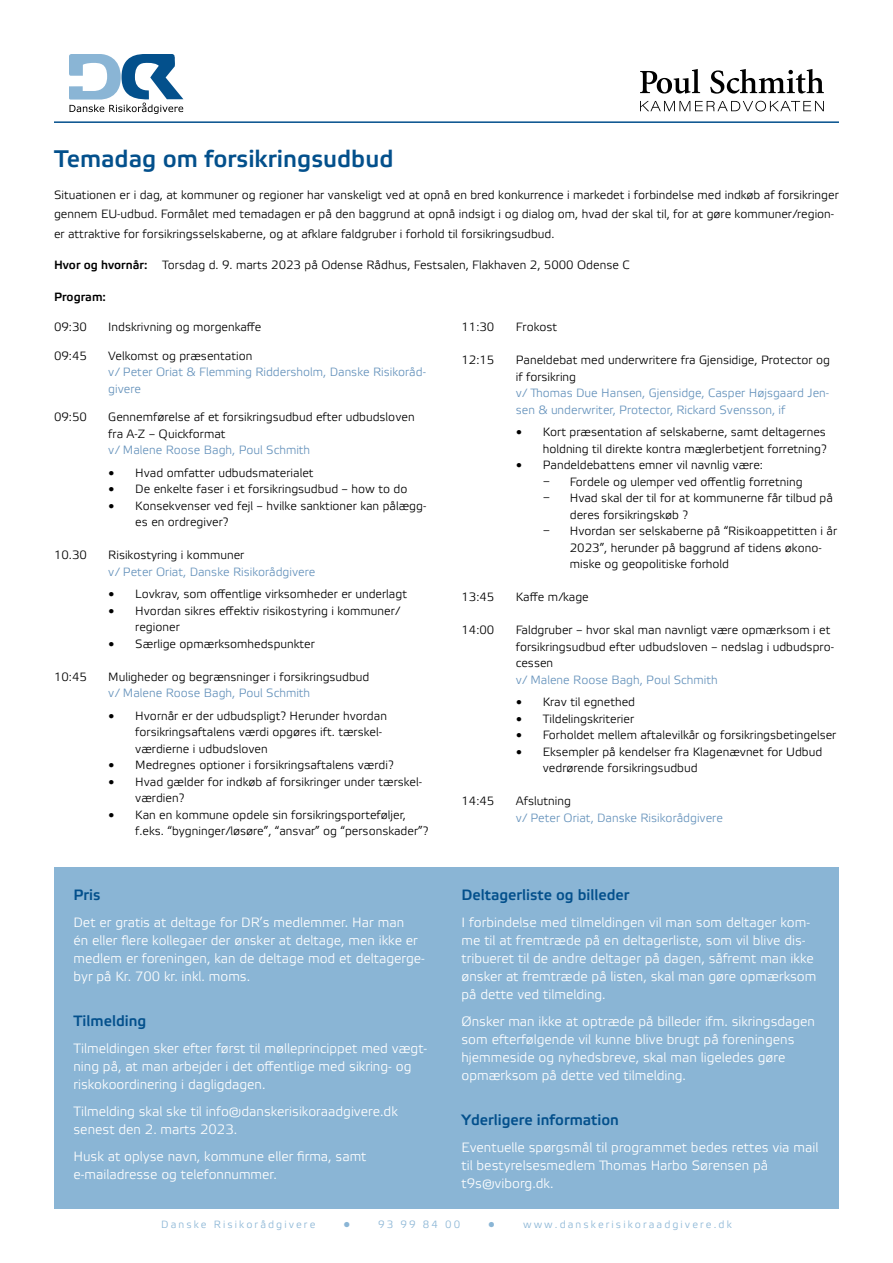
<style>
.page{position:relative;width:893px;height:1263px;background:#fff}
.page>*{position:absolute;margin:0;border:0;box-sizing:border-box;transform-origin:0 0}
.t1{font:24px "Etelka Medium Pro";color:#03508c}
.t2{font:15px "Etelka Medium Pro";color:#03508c}
.t3{font:13.5px/18px "Etelka Light Pro";color:#fff}
.t4{font:12px/16.5px "Etelka Light Pro";color:#000}
.t5{font:12px/16.5px "Etelka Light Pro";color:#6693bc}
.t6{font:12px "Etelka Medium Pro";color:#000}
.t7{font:10.5px "Etelka Light Pro";letter-spacing:.2em;color:#8ab5d5}
.t8{font:700 10.5px "Verdana";color:#8ab5d5}
.s1{font-family:"Etelka Medium Pro"}
.s2{font-family:"Verdana"}
</style>
<div class="page">
<hr style="left:54px;top:121px;width:785px;height:2px;background:#03508c">
<svg style="left:69px;top:54px;width:114px;height:60px"></svg>
<svg style="left:640px;top:69px;width:60px;height:25px"></svg>
<svg style="left:710px;top:69px;width:114px;height:25px"></svg>
<svg style="left:640px;top:101px;width:184px;height:10px"></svg>
<div style="left:54px;top:867px;width:785px;height:342px;background:#8ab5d5"></div>
<h1 class="t1" style="left:54px;top:146px;width:341px">Temadag om forsikringsudbud</h1>
<p class="t4" style="left:54px;top:186px;width:786px;line-height:19.5px">Situationen er i dag, at kommuner og regioner har vanskeligt ved at opnå en bred konkurrence i markedet i forbindelse med indkøb af forsikringer gennem EU-udbud. Formålet med temadagen er på den baggrund at opnå indsigt i og dialog om, hvad der skal til, for at gøre kommuner/region&shy;er attraktive for forsikringsselskaberne, og at afklare faldgruber i forhold til forsikringsudbud.</p>
<p class="t4" style="left:54px;top:258px;width:577px"><span class="s1">Hvor og hvornår:</span> Torsdag d. 9. marts 2023 på Odense Rådhus, Festsalen, Flakhaven 2, 5000 Odense C</p>
<p class="t6" style="left:54px;top:290px;width:53px">Program:</p>
<p class="t4" style="left:54px;top:320px;width:34px">09:30</p>
<p class="t4" style="left:54px;top:348px;width:34px">09:45</p>
<p class="t4" style="left:54px;top:410px;width:34px">09:50</p>
<p class="t4" style="left:54px;top:548px;width:34px">10.30</p>
<p class="t4" style="left:54px;top:669px;width:34px">10:45</p>
<p class="t4" style="left:108px;top:320px;width:155px">Indskrivning og morgenkaffe</p>
<p class="t4" style="left:108px;top:348px;width:146px">Velkomst og præsentation</p>
<p class="t5" style="left:108px;top:365px;width:319px">v/ Peter Oriat &amp; Flemming Riddersholm, Danske Risikoråd&shy;givere</p>
<p class="t4" style="left:108px;top:410px;width:308px">Gennemførelse af et forsikringsudbud efter udbudsloven fra A-Z – Quickformat</p>
<p class="t5" style="left:108px;top:443px;width:203px">v/ Malene Roose Bagh, Poul Schmith</p>
<p class="t4" style="left:108px;top:465px;width:207px"><span class="s2">•</span> Hvad omfatter udbudsmaterialet</p>
<p class="t4" style="left:108px;top:482px;width:301px"><span class="s2">•</span> De enkelte faser i et forsikringsudbud – how to do</p>
<p class="t4" style="left:135px;top:498px;width:293px;text-indent:-27px"><span class="s2">•</span> Konsekvenser ved fejl – hvilke sanktioner kan pålægg&shy;es en ordregiver?</p>
<p class="t4" style="left:108px;top:548px;width:138px">Risikostyring i kommuner</p>
<p class="t5" style="left:108px;top:564px;width:209px">v/ Peter Oriat, Danske Risikorådgivere</p>
<p class="t4" style="left:108px;top:587px;width:300px"><span class="s2">•</span> Lovkrav, som offentlige virksomheder er underlagt</p>
<p class="t4" style="left:135px;top:603px;width:266px;text-indent:-27px"><span class="s2">•</span> Hvordan sikres effektiv risikostyring i kommuner/ regioner</p>
<p class="t4" style="left:108px;top:636px;width:208px"><span class="s2">•</span> Særlige opmærksomhedspunkter</p>
<p class="t4" style="left:108px;top:669px;width:263px">Muligheder og begrænsninger i forsikringsudbud</p>
<p class="t5" style="left:108px;top:686px;width:203px">v/ Malene Roose Bagh, Poul Schmith</p>
<p class="t4" style="left:135px;top:708px;width:253px;text-indent:-27px"><span class="s2">•</span> Hvornår er der udbudspligt? Herunder hvordan forsikringsaftalens værdi opgøres ift. tærskel&shy;værdierne i udbudsloven</p>
<p class="t4" style="left:108px;top:758px;width:287px"><span class="s2">•</span> Medregnes optioner i forsikringsaftalens værdi?</p>
<p class="t4" style="left:135px;top:774px;width:288px;text-indent:-27px"><span class="s2">•</span> Hvad gælder for indkøb af forsikringer under tærskel&shy;værdien?</p>
<p class="t4" style="left:135px;top:807px;width:294px;text-indent:-27px"><span class="s2">•</span> Kan en kommune opdele sin forsikringsporteføljer, f.eks. “bygninger/løsøre”, “ansvar” og “personskader”?</p>
<p class="t2" style="left:74px;top:887px;width:29px">Pris</p>
<p class="t3" style="left:74px;top:914px;width:353px">Det er gratis at deltage for DR’s medlemmer. Har man<br>én eller flere kollegaer der ønsker at deltage, men ikke er medlem er foreningen, kan de deltage mod et deltagerge&shy;byr på Kr. 700 kr. inkl. moms.</p>
<p class="t2" style="left:74px;top:1013px;width:74px">Tilmelding</p>
<p class="t3" style="left:74px;top:1040px;width:355px">Tilmeldingen sker efter først til mølleprincippet med vægt&shy;ning på, at man arbejder i det offentlige med sikring- og riskokoordinering i dagligdagen.</p>
<p class="t3" style="left:74px;top:1103px;width:326px">Tilmelding skal ske til info@danskerisikoraadgivere.dk senest den 2. marts 2023.</p>
<p class="t3" style="left:74px;top:1148px;width:295px">Husk at oplyse navn, kommune eller firma, samt e-mailadresse og telefonnummer.</p>
<p class="t4" style="left:461px;top:320px;width:34px">11:30</p>
<p class="t4" style="left:461px;top:353px;width:34px">12:15</p>
<p class="t4" style="left:461px;top:590px;width:34px">13:45</p>
<p class="t4" style="left:461px;top:623px;width:34px">14:00</p>
<p class="t4" style="left:461px;top:794px;width:34px">14:45</p>
<p class="t4" style="left:516px;top:320px;width:43px">Frokost</p>
<p class="t4" style="left:516px;top:353px;width:316px">Paneldebat med underwritere fra Gjensidige, Protector og if forsikring</p>
<p class="t5" style="left:516px;top:386px;width:315px">v/ Thomas Due Hansen, Gjensidge, Casper Højsgaard Jen&shy;sen &amp; underwriter, Protector, Rickard Svensson, if</p>
<p class="t4" style="left:516px;top:425px;width:312px;text-align:right"><span class="s2">•</span> Kort præsentation af selskaberne, samt deltagernes holdning til direkte kontra mæglerbetjent forretning?</p>
<p class="t4" style="left:543px;top:458px;width:222px;text-indent:-27px"><span class="s2">•</span> Pandeldebattens emner vil navnlig være: −</p>
<p class="t4" style="left:570px;top:474px;width:234px">Fordele og ulemper ved offentlig forretning</p>
<p class="t4" style="left:543px;top:491px;width:9px">−</p>
<p class="t4" style="left:570px;top:491px;width:265px">Hvad skal der til for at kommunerne får tilbud på deres forsikringskøb ?</p>
<p class="t4" style="left:543px;top:524px;width:9px">−</p>
<p class="t4" style="left:570px;top:524px;width:269px">Hvordan ser selskaberne på “Risikoappetitten i år<br>2023”, herunder på baggrund af tidens økono&shy;miske og geopolitiske forhold</p>
<p class="t4" style="left:516px;top:590px;width:74px">Kaffe m/kage</p>
<p class="t4" style="left:516px;top:623px;width:320px">Faldgruber – hvor skal man navnligt være opmærksom i et forsikringsudbud efter udbudsloven – nedslag i udbudspro&shy;cessen</p>
<p class="t5" style="left:516px;top:672px;width:203px">v/ Malene Roose Bagh, Poul Schmith</p>
<p class="t4" style="left:516px;top:695px;width:121px"><span class="s2">•</span> Krav til egnethed</p>
<p class="t4" style="left:516px;top:711px;width:120px"><span class="s2">•</span> Tildelingskriterier</p>
<p class="t4" style="left:516px;top:728px;width:322px"><span class="s2">•</span> Forholdet mellem aftalevilkår og forsikringsbetingelser</p>
<p class="t4" style="left:543px;top:744px;width:281px;text-indent:-27px"><span class="s2">•</span> Eksempler på kendelser fra Klagenævnet for Udbud vedrørende forsikringsudbud</p>
<p class="t4" style="left:516px;top:794px;width:57px">Afslutning</p>
<p class="t5" style="left:516px;top:810px;width:209px">v/ Peter Oriat, Danske Risikorådgivere</p>
<p class="t2" style="left:461px;top:887px;width:170px">Deltagerliste og billeder</p>
<p class="t3" style="left:461px;top:914px;width:356px">I forbindelse med tilmeldingen vil man som deltager kom&shy;me til at fremtræde på en deltagerliste, som vil blive dis&shy;tribueret til de andre deltager på dagen, såfremt man ikke ønsker at fremtræde på listen, skal man gøre opmærksom på dette ved tilmelding.</p>
<p class="t3" style="left:461px;top:1013px;width:355px">Ønsker man ikke at optræde på billeder ifm. sikringsdagen som efterfølgende vil kunne blive brugt på foreningens hjemmeside og nyhedsbreve, skal man ligeledes gøre opmærksom på dette ved tilmelding.</p>
<p class="t2" style="left:461px;top:1112px;width:159px">Yderligere information</p>
<p class="t3" style="left:461px;top:1139px;width:358px">Eventuelle spørgsmål til programmet bedes rettes via mail til bestyrelsesmedlem Thomas Harbo Sørensen på t9s@viborg.dk.</p>
<p class="t7" style="left:161px;top:1218px;width:156px">Danske Risikorådgivere</p>
<p class="t8" style="left:343px;top:1216px;width:9px">•</p>
<p class="t7" style="left:378px;top:1218px;width:84px">93 99 84 00</p>
<p class="t8" style="left:488px;top:1216px;width:9px">•</p>
<p class="t7" style="left:523px;top:1218px;width:210px">www.danskerisikoraadgivere.dk</p>
</div>
